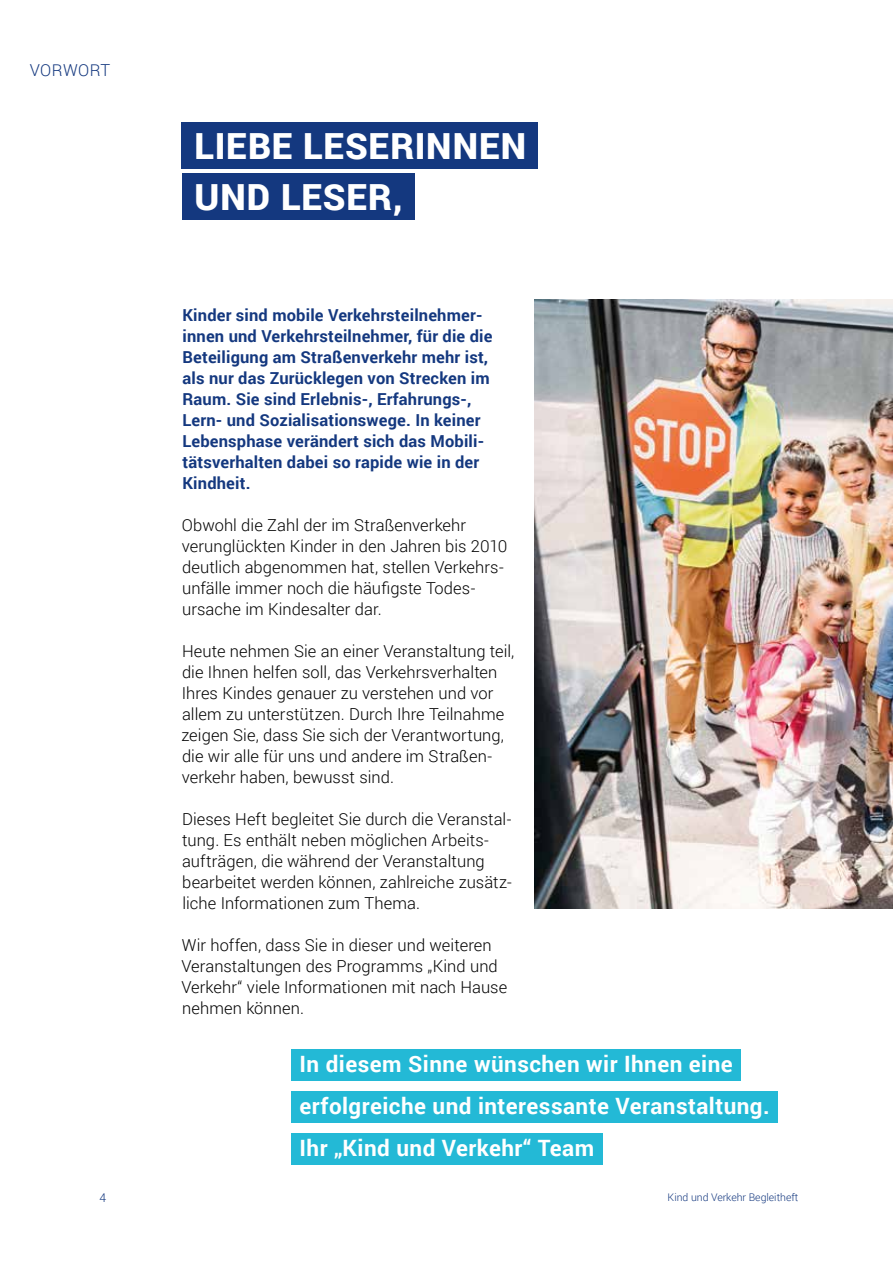
<style>
.page{position:relative;width:893px;height:1263px;background:#fff}
.page>*{position:absolute;margin:0;border:0;box-sizing:border-box;transform-origin:0 0}
.t1{font:900 36px/51px "Roboto";letter-spacing:.025em;color:#fff}
.t2{font:700 22.5px/42px "Roboto";letter-spacing:.02em;color:#fff}
.t3{font:300 16.5px/21px "Roboto";letter-spacing:.005em;color:#000}
.t4{font:700 16.5px/21px "Roboto";letter-spacing:.01em;color:#14387f}
.t5{font:300 16.5px "Roboto";letter-spacing:.025em;color:#14387f}
.t6{font:300 12px "Roboto";color:#14387f}
.t7{font:300 10.5px "Roboto";color:#14387f}
</style>
<div class="page">
<img style="left:535px;top:300px;width:358px;height:609px">
<div style="left:182px;top:122px;width:356px;height:47px;background:#14387f"></div>
<div style="left:182px;top:173px;width:233px;height:47px;background:#14387f"></div>
<div style="left:291px;top:1049px;width:450px;height:32px;background:#23b9d6"></div>
<div style="left:291px;top:1091px;width:487px;height:32px;background:#23b9d6"></div>
<div style="left:291px;top:1133px;width:311px;height:32px;background:#23b9d6"></div>
<p class="t5" style="left:30px;top:59px;width:82px">VORWORT</p>
<h1 class="t1" style="left:195px;top:119px;width:333px">LIEBE LESERINNEN<br>UND LESER,</h1>
<p class="t4" style="left:182px;top:304px;width:312px">Kinder sind mobile Verkehrsteilnehmer&shy;innen und Verkehrsteilnehmer, für die die Beteiligung am Straßenverkehr mehr ist, als nur das Zurücklegen von Strecken im Raum. Sie sind Erlebnis-, Erfahrungs-, Lern- und Sozialisationswege. In keiner Lebensphase verändert sich das Mobili&shy;tätsverhalten dabei so rapide wie in der Kindheit.</p>
<p class="t3" style="left:182px;top:514px;width:327px">Obwohl die Zahl der im Straßenverkehr verunglückten Kinder in den Jahren bis 2010 deutlich abgenommen hat, stellen Verkehrs&shy;unfälle immer noch die häufigste Todes&shy;ursache im Kindesalter dar.</p>
<p class="t3" style="left:181px;top:640px;width:335px">Heute nehmen Sie an einer Veranstaltung teil, die Ihnen helfen soll, das Verkehrsverhalten Ihres Kindes genauer zu verstehen und vor allem zu unterstützen. Durch Ihre Teilnahme zeigen Sie, dass Sie sich der Verantwortung, die wir alle für uns und andere im Straßen&shy;verkehr haben, bewusst sind.</p>
<p class="t3" style="left:182px;top:808px;width:331px">Dieses Heft begleitet Sie durch die Veranstal&shy;tung. Es enthält neben möglichen Arbeits&shy;aufträgen, die während der Veranstaltung bearbeitet werden können, zahlreiche zusätz&shy;liche Informationen zum Thema.</p>
<p class="t3" style="left:181px;top:934px;width:327px">Wir hoffen, dass Sie in dieser und weiteren Veranstaltungen des Programms „Kind und Verkehr“ viele Informationen mit nach Hause nehmen können.</p>
<h2 class="t2" style="left:300px;top:1042px;width:472px">In diesem Sinne wünschen wir Ihnen eine erfolgreiche und interessante Veranstaltung.<br>Ihr „Kind und Verkehr“ Team</h2>
<p class="t6" style="left:99px;top:1189px;width:8px">4</p>
<p class="t7" style="left:668px;top:1190px;width:132px">Kind und Verkehr Begleitheft</p>
</div>
